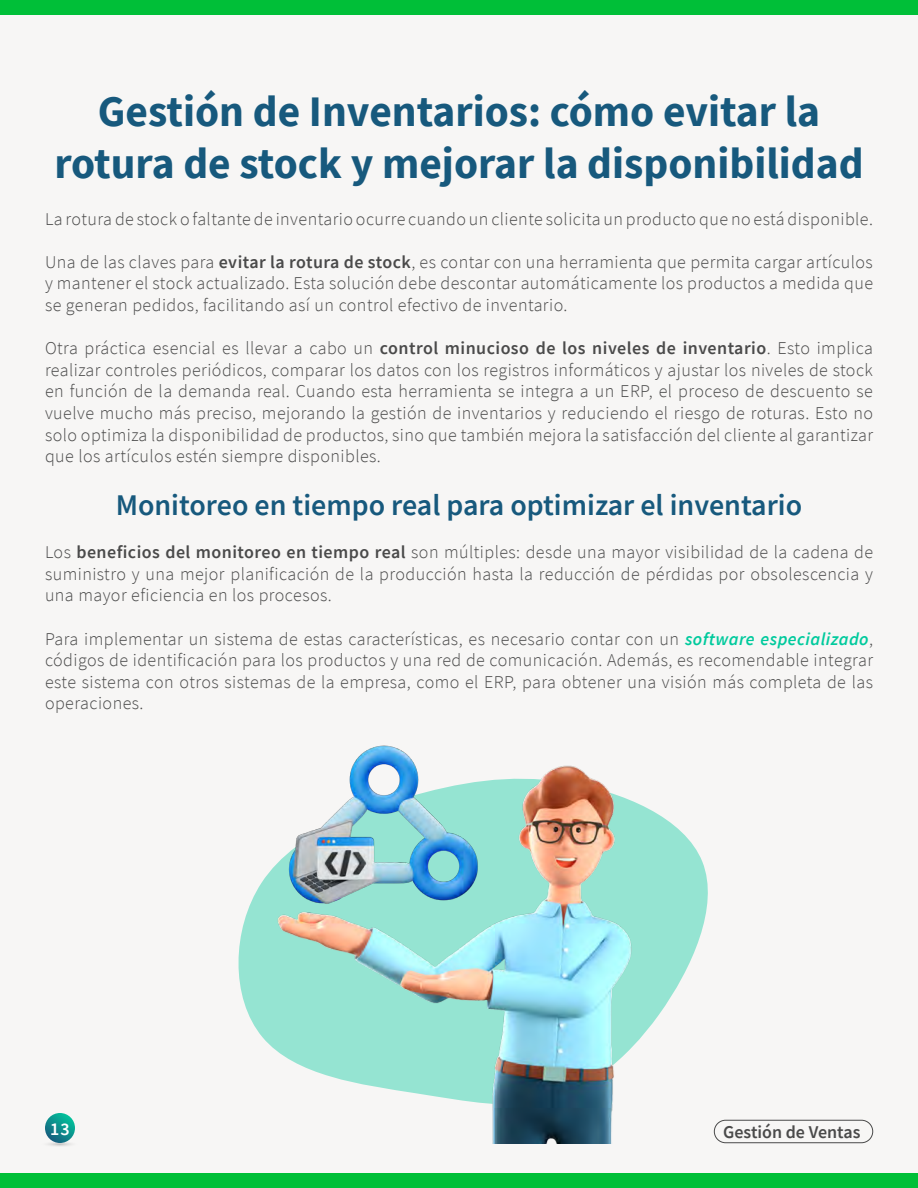
<style>
.page{position:relative;width:918px;height:1188px;background:#f7f6f5}
.page>*{position:absolute;margin:0;border:0;box-sizing:border-box;transform-origin:0 0}
.t1{font:700 43.5px/52.2px "Source Sans Pro";color:#17597d;text-align:center}
.t2{font:600 30px "Source Sans Pro";color:#17597d}
.t3{font:300 18px/21.6px "Source Sans Pro";letter-spacing:.025em;color:#4a4a4a;text-align:justify}
.t4{font:600 18px "Source Sans Pro";color:#4a4a4a}
.t5{font:600 18px "Source Sans Pro";color:#fff}
.s1{font-weight:600}
.s2{font-weight:600;font-style:italic;color:#00ca9d}
</style>
<div class="page">
<div style="left:0;top:0;width:918px;height:15px;background:#00bf38"></div>
<div style="left:0;top:1173px;width:918px;height:15px;background:#00bf38"></div>
<div style="left:714px;top:1120px;width:159px;height:23px;border:1px solid #4a4a4a;border-radius:11px"></div>
<img style="left:46px;top:1135px;width:28px;height:11px">
<svg style="left:45px;top:1113px;width:30px;height:30px"></svg>
<svg style="left:680px;top:831px;width:28px;height:150px;fill:#95e4d2"></svg>
<img style="left:238px;top:765px;width:442px;height:379px">
<img style="left:279px;top:745px;width:209px;height:181px">
<h1 class="t1" style="left:54px;top:85px;width:811px">Gestión de Inventarios: cómo evitar la rotura de stock y mejorar la disponibilidad</h1>
<p class="t3" style="left:45px;top:208px;width:830px">La rotura de stock o faltante de inventario ocurre cuando un cliente solicita un producto que no está disponible.</p>
<p class="t3" style="left:45px;top:251px;width:830px">Una de las claves para <span class="s1">evitar la rotura de stock</span>, es contar con una herramienta que permita cargar artículos y mantener el stock actualizado. Esta solución debe descontar automáticamente los productos a medida que se generan pedidos, facilitando así un control efectivo de inventario.</p>
<p class="t3" style="left:45px;top:337px;width:830px">Otra práctica esencial es llevar a cabo un <span class="s1">control minucioso de los niveles de inventario</span>. Esto implica realizar controles periódicos, comparar los datos con los registros informáticos y ajustar los niveles de stock en función de la demanda real. Cuando esta herramienta se integra a un ERP, el proceso de descuento se vuelve mucho más preciso, mejorando la gestión de inventarios y reduciendo el riesgo de roturas. Esto no solo optimiza la disponibilidad de productos, sino que también mejora la satisfacción del cliente al garantizar que los artículos estén siempre disponibles.</p>
<h2 class="t2" style="left:116px;top:485px;width:688px">Monitoreo en tiempo real para optimizar el inventario</h2>
<p class="t3" style="left:45px;top:541px;width:830px">Los <span class="s1">beneficios del monitoreo en tiempo real</span> son múltiples: desde una mayor visibilidad de la cadena de suministro y una mejor planificación de la producción hasta la reducción de pérdidas por obsolescencia y una mayor eficiencia en los procesos.</p>
<p class="t3" style="left:45px;top:628px;width:830px">Para implementar un sistema de estas características, es necesario contar con un <span class="s2">software especializado</span>, códigos de identificación para los productos y una red de comunicación. Además, es recomendable integrar este sistema con otros sistemas de la empresa, como el ERP, para obtener una visión más completa de las operaciones.</p>
<p class="t5" style="left:51px;top:1117px;width:21px">13</p>
<p class="t4" style="left:723px;top:1120px;width:139px">Gestión de Ventas</p>
</div>
